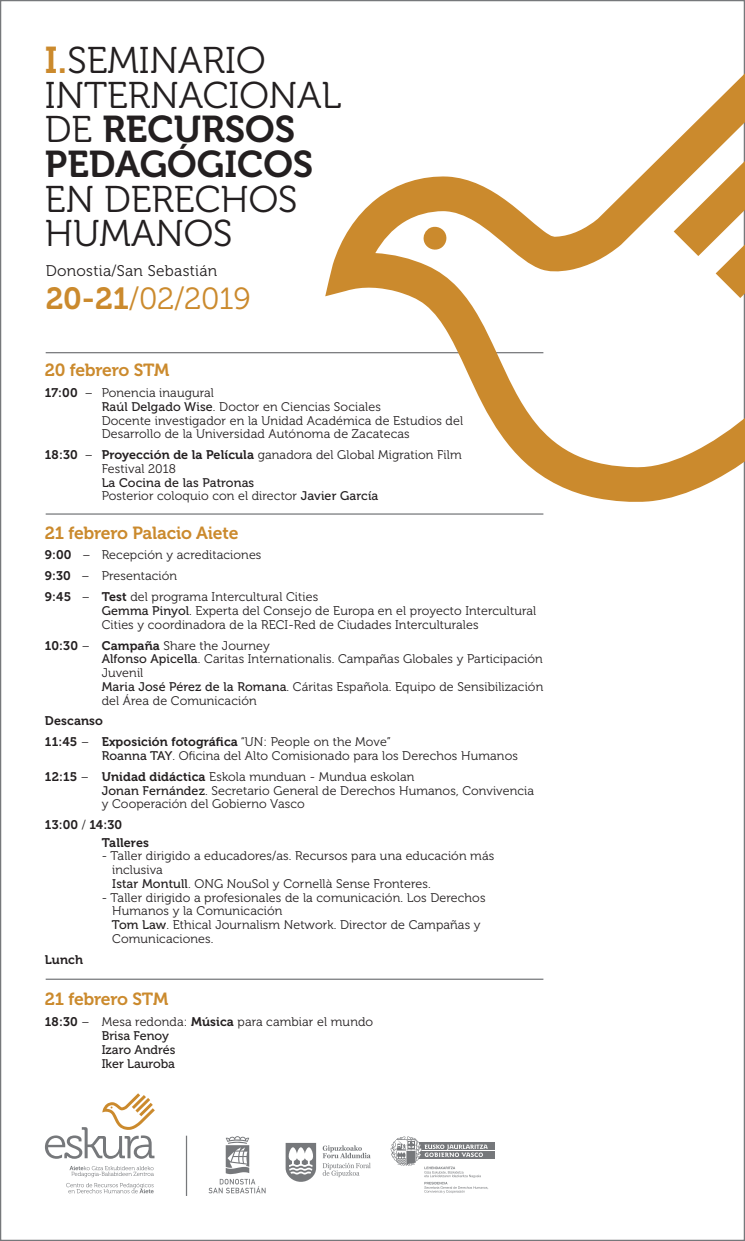
<style>
.page{position:relative;width:745px;height:1241px;background:#fff}
.page>*{position:absolute;margin:0;border:0;box-sizing:border-box;transform-origin:0 0}
.t1{font:37.12px/34.6px "Museo 300";color:#231f20}
.t2{font:37.12px/34.6px "Museo 700";color:#231f20}
.t3{font:30.5px "Museo 300";letter-spacing:-.01em;color:#cb8a2d}
.t4{font:17.5px "Museo 700";letter-spacing:-.01em;color:#cb8a2d}
.t5{font:15.38px "Museo 300";letter-spacing:.02em;color:#231f20}
.t6{font:12.5px/13.8px "Museo 300";letter-spacing:.01em;color:#231f20}
.t7{font:12.5px/20.9px "Museo 700";letter-spacing:.01em;color:#231f20}
.t8{font:12.5px/13.8px "Museo 500";color:#231f20}
.s1{font-family:"Museo 700";color:#cb8a2d}
.s2{font-family:"Museo 300"}
.s3{font-family:"Museo 700"}
.s4{font-family:"Museo 500"}
</style>
<div class="page">
<hr style="left:46px;top:978px;width:497px;height:1px;background:#76787b">
<hr style="left:46px;top:513px;width:497px;height:1px;background:#76787b">
<hr style="left:46px;top:352px;width:497px;height:1px;background:#76787b">
<svg style="left:66px;top:1183px;width:87px;height:10px"></svg>
<svg style="left:45px;top:1093px;width:110px;height:65px"></svg>
<svg style="left:69px;top:1166px;width:85px;height:10px"></svg>
<svg style="left:322px;top:1145px;width:48px;height:31px"></svg>
<svg style="left:285px;top:1142px;width:31px;height:39px"></svg>
<svg style="left:488px;top:1142px;width:7px;height:17px"></svg>
<div style="left:413px;top:1142px;width:81px;height:16px;background:#76787b"></div>
<hr style="left:413px;top:1150px;width:81px;height:1px;background:#fff">
<svg style="left:390px;top:1136px;width:98px;height:57px"></svg>
<svg style="left:208px;top:1136px;width:57px;height:57px"></svg>
<hr style="left:186px;top:1135px;width:1px;height:60px;background:#76787b">
<svg style="left:325px;top:71px;width:419px;height:431px"></svg>
<svg style="left:673px;top:91px;width:71px;height:207px"></svg>
<svg style="left:422px;top:225px;width:26px;height:26px"></svg>
<h1 class="t1" style="left:45px;top:44px;width:298px"><span class="s1">I.</span>SEMINARIO<br>INTERNACIONAL</h1>
<h1 class="t2" style="left:45px;top:112px;width:270px"><span class="s2">DE</span> RECURSOS<br>PEDAGÓGICOS</h1>
<h1 class="t1" style="left:45px;top:182px;width:254px">EN DERECHOS<br>HUMANOS</h1>
<p class="t5" style="left:46px;top:262px;width:173px">Donostia/San Sebastián</p>
<h2 class="t3" style="left:46px;top:282px;width:206px"><span class="s3">20-21</span>/02/2019</h2>
<h3 class="t4" style="left:45px;top:360px;width:126px">20 febrero STM</h3>
<p class="t6" style="left:102px;top:386px;width:363px;text-indent:-57px"><span class="s3">17:00</span> – Ponencia inaugural<br><span class="s4">Raúl Delgado Wise</span>. Doctor en Ciencias Sociales<br>Docente investigador en la Unidad Académica de Estudios del Desarrollo de la Universidad Autónoma de Zacatecas</p>
<p class="t6" style="left:102px;top:448px;width:361px;text-indent:-57px"><span class="s3">18:30</span> – <span class="s3">Proyección de la Película</span> ganadora del Global Migration Film<br>Festival 2018</p>
<p class="t8" style="left:102px;top:475px;width:154px">La Cocina de las Patronas</p>
<p class="t6" style="left:102px;top:489px;width:278px">Posterior coloquio con el director <span class="s4">Javier García</span></p>
<h3 class="t4" style="left:45px;top:522px;width:195px">21 febrero Palacio Aiete</h3>
<p class="t6" style="left:45px;top:545px;width:274px;line-height:20.9px"><span class="s3">9:00</span> – Recepción y acreditaciones<br><span class="s3">9:30</span> – Presentación<br><span class="s3">9:45</span> – <span class="s3">Test</span> del programa Intercultural Cities</p>
<p class="t6" style="left:102px;top:604px;width:435px"><span class="s4">Gemma Pinyol</span>. Experta del Consejo de Europa en el proyecto Intercultural<br>Cities y coordinadora de la RECI-Red de Ciudades Interculturales</p>
<p class="t6" style="left:102px;top:638px;width:443px;text-indent:-57px"><span class="s3">10:30</span> – <span class="s3">Campaña</span> Share the Journey<br><span class="s4">Alfonso Apicella</span>. Caritas Internationalis. Campañas Globales y Participación Juvenil<br><span class="s4">Maria José Pérez de la Romana</span>. Cáritas Española. Equipo de Sensibilización del Área de Comunicación</p>
<p class="t7" style="left:45px;top:710px;width:347px">Descanso<br>11:45 <span class="s2">–</span> Exposición fotográfica <span class="s2">“UN: People on the Move”</span></p>
<p class="t6" style="left:45px;top:745px;width:474px;line-height:20.9px;text-indent:57px"><span class="s4">Roanna TAY</span>. Oficina del Alto Comisionado para los Derechos Humanos<br><span class="s3">12:15</span> – <span class="s3">Unidad didáctica</span> Eskola munduan - Mundua eskolan</p>
<p class="t6" style="left:102px;top:783px;width:433px"><span class="s4">Jonan Fernández</span>. Secretario General de Derechos Humanos, Convivencia y Cooperación del Gobierno Vasco</p>
<p class="t7" style="left:102px;top:816px;width:49px;line-height:17.2px;text-indent:-57px">13:00 <span class="s2">/</span> 14:30<br>Talleres</p>
<p class="t6" style="left:112px;top:849px;width:383px;text-indent:-11px">- Taller dirigido a educadores/as. Recursos para una educación más inclusiva<br><span class="s4">Istar Montull</span>. ONG NouSol y Cornellà Sense Fronteres.</p>
<p class="t6" style="left:112px;top:890px;width:375px;text-indent:-10px">- Taller dirigido a profesionales de la comunicación. Los Derechos Humanos y la Comunicación<br><span class="s4">Tom Law</span>. Ethical Journalism Network. Director de Campañas y Comunicaciones.</p>
<p class="t7" style="left:45px;top:948px;width:40px">Lunch</p>
<h3 class="t4" style="left:45px;top:989px;width:125px">21 febrero STM</h3>
<p class="t6" style="left:45px;top:1015px;width:329px"><span class="s3">18:30</span> – Mesa redonda: <span class="s3">Música</span> para cambiar el mundo</p>
<p class="t8" style="left:102px;top:1028px;width:75px">Brisa Fenoy<br>Izaro Andrés<br>Iker Lauroba</p>
</div>
